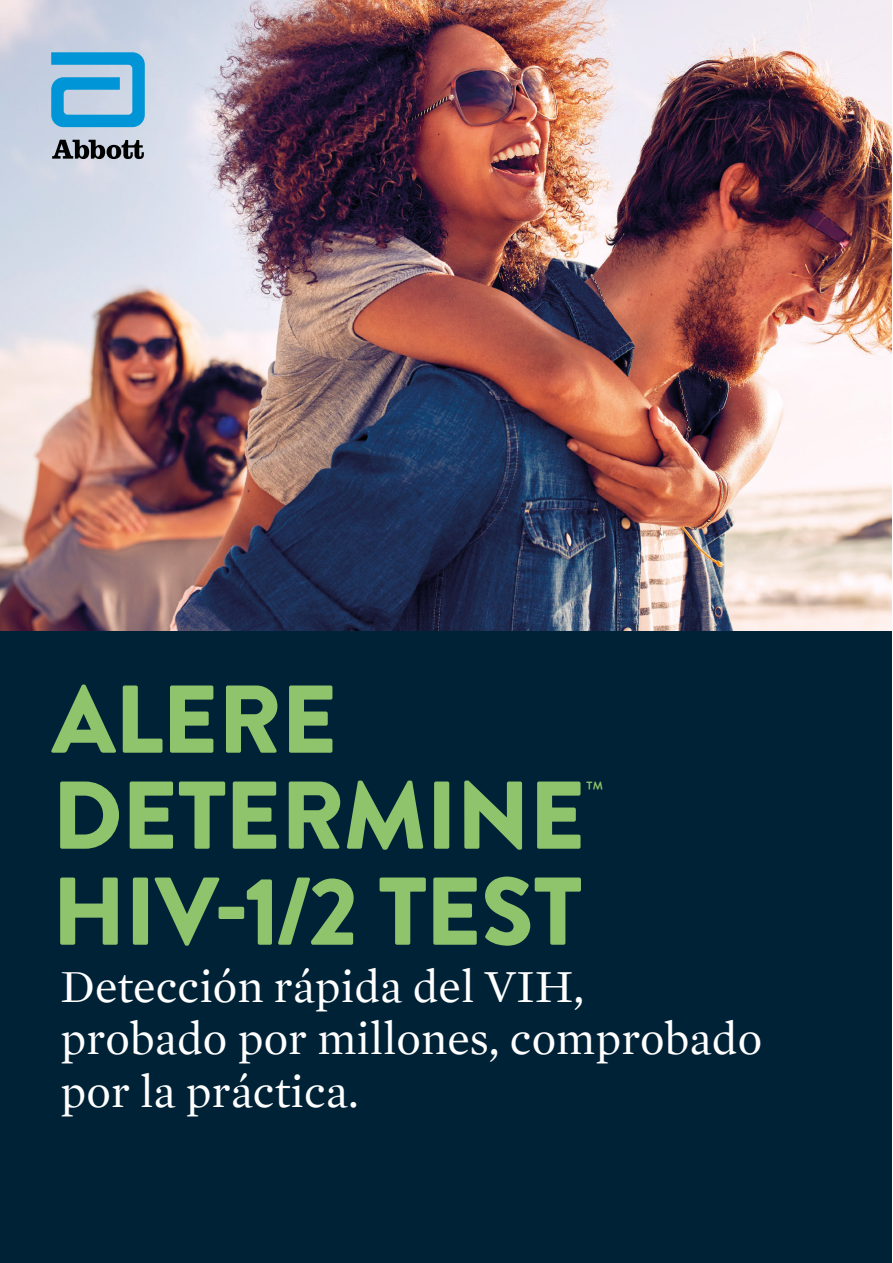
<style>
.page{position:relative;width:893px;height:1263px;background:#fff}
.page>*{position:absolute;margin:0;border:0;box-sizing:border-box;transform-origin:0 0}
.t1{font:900 96px/96px "Brandon Grotesque";letter-spacing:-.015em;color:#8fc36c}
.t2{font:46.5px/52.5px "Mercury Text G1";color:#fff}
.t3{font:26.25px "Brandon Grotesque";color:#8fc36c}
</style>
<div class="page">
<img style="left:0;top:0;width:892px;height:631px">
<svg style="left:52px;top:140px;width:92px;height:19px"></svg>
<svg style="left:51px;top:52px;width:94px;height:75px"></svg>
<div style="left:0;top:631px;width:892px;height:632px;background:#002236"></div>
<svg style="left:60px;top:876px;width:521px;height:70px"></svg>
<h1 class="t1" style="left:52px;top:673px;width:535px">ALERE<br>DETERMINE</h1>
<p class="t3" style="left:585px;top:773px;width:20px">™</p>
<p class="t2" style="left:61px;top:960px;width:703px">Detección rápida del VIH, probado por millones, comprobado por la práctica.</p>
</div>
